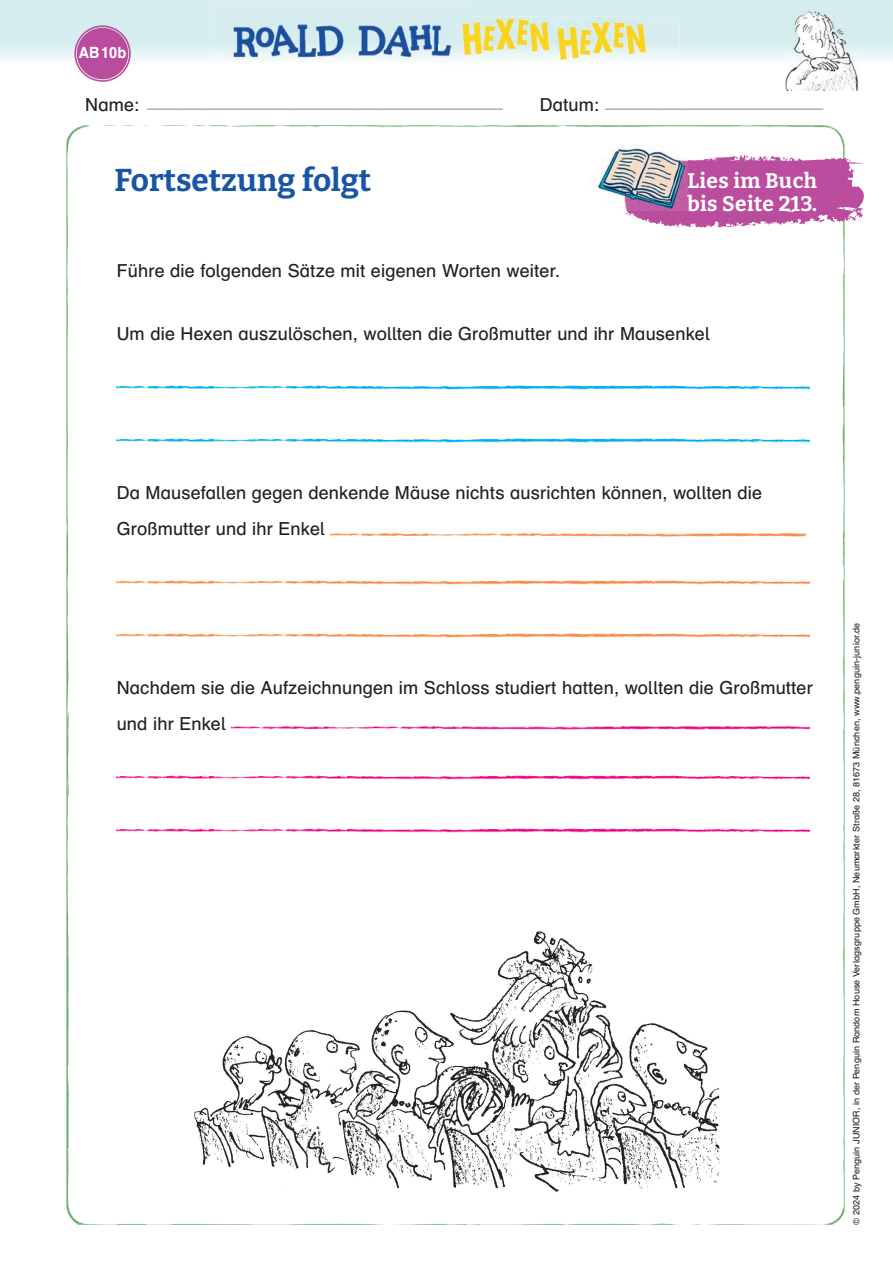
<style>
.page{position:relative;width:893px;height:1263px;background:#fff}
.page>*{position:absolute;margin:0;border:0;box-sizing:border-box;transform-origin:0 0}
.t1{font:700 31.5px "Bitter";color:#1855a5}
.t2{font:21px "Schulbuch Nord Pro";color:#939598}
.t3{font:700 21px/22.5px "Bitter";letter-spacing:.02em;color:#fff}
.t4{font:18px/36px "Schulbuch Nord Pro";letter-spacing:.01em;color:#231f20}
.t5{font:700 15.45px "Schulbuch Nord Pro";color:#fff;scale:.93 1}
.t6{font:9px "Schulbuch Nord Pro";letter-spacing:.01em;color:#231f20}
</style>
<div class="page">
<img style="left:66px;top:125px;width:779px;height:1100px">
<svg style="left:0;top:0;width:893px;height:69px"></svg>
<img style="left:213px;top:0;width:258px;height:64px">
<img style="left:439px;top:17px;width:240px;height:52px">
<img style="left:439px;top:17px;width:32px;height:47px">
<div style="left:77px;top:28px;width:51px;height:51px;background:#ba4c9d;border-radius:50%"></div>
<div style="left:74px;top:25px;width:57px;height:57px;border:2px solid #ba4c9d;border-radius:50%"></div>
<div style="left:78px;top:29px;width:50px;height:50px;border:2px solid #ba4c9d;border-radius:50%"></div>
<img style="left:117px;top:380px;width:692px;height:13px">
<img style="left:117px;top:433px;width:692px;height:13px">
<img style="left:331px;top:527px;width:474px;height:13px">
<img style="left:117px;top:575px;width:692px;height:13px">
<img style="left:117px;top:628px;width:692px;height:13px">
<img style="left:232px;top:720px;width:577px;height:13px">
<img style="left:117px;top:770px;width:692px;height:13px">
<img style="left:117px;top:823px;width:692px;height:13px">
<img style="left:191px;top:929px;width:532px;height:267px">
<img style="left:785px;top:11px;width:74px;height:79px">
<img style="left:620px;top:141px;width:244px;height:103px">
<img style="left:589px;top:144px;width:99px;height:66px">
<p class="t5" style="left:79px;top:41px;width:53px">AB 10b</p>
<p class="t2" style="left:85px;top:85px;width:419px"><sub>Name:</sub> _______________________________</p>
<p class="t2" style="left:540px;top:85px;width:285px"><sub>Datum:</sub> __________________</p>
<h1 class="t1" style="left:115px;top:154px;width:258px">Fortsetzung folgt</h1>
<p class="t3" style="left:687px;top:168px;width:131px">Lies im Buch bis Seite 213.</p>
<p class="t4" style="left:117px;top:253px;width:445px">Führe die folgenden Sätze mit eigenen Worten weiter.</p>
<p class="t4" style="left:117px;top:316px;width:595px">Um die Hexen auszulöschen, wollten die Großmutter und ihr Mausenkel</p>
<p class="t4" style="left:117px;top:475px;width:647px">Da Mausefallen gegen denkende Mäuse nichts ausrichten können, wollten die<br>Großmutter und ihr Enkel</p>
<p class="t4" style="left:117px;top:670px;width:698px">Nachdem sie die Aufzeichnungen im Schloss studiert hatten, wollten die Großmutter und ihr Enkel</p>
<p class="t6" style="left:850px;top:1224px;width:603px;rotate:-90deg">© 2024 by Penguin JUNIOR, in der Penguin Random House Verlagsgruppe GmbH, Neumarkter Straße 28, 81673 München, www.penguin-junior.de</p>
</div>
